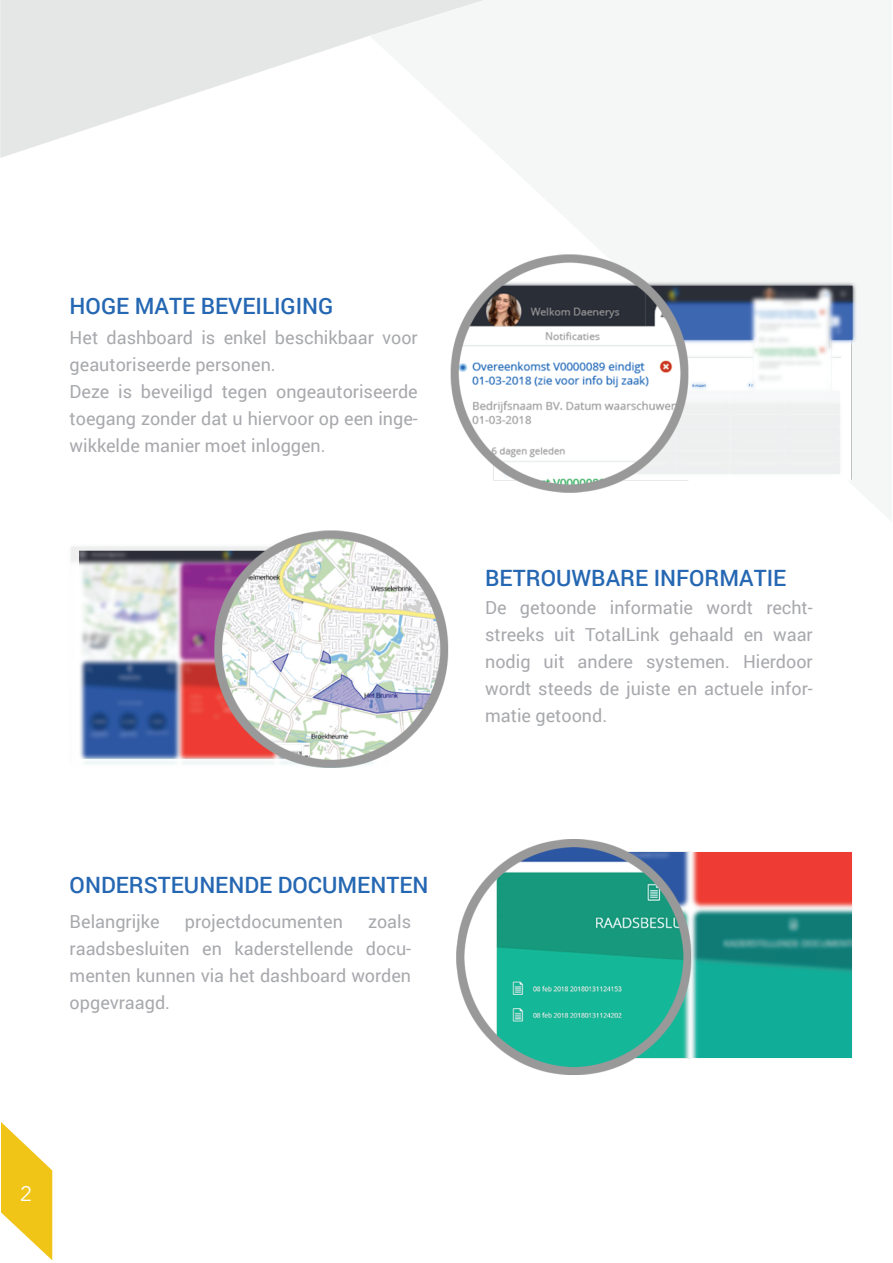
<style>
.page{position:relative;width:893px;height:1263px;background:#fff}
.page>*{position:absolute;margin:0;border:0;box-sizing:border-box;transform-origin:0 0}
.t1{font:500 22.5px "Roboto";color:#2567b2}
.t2{font:21px "Avenir Next";color:#fff}
.t3{font:18px/27px "Roboto";color:#a8a9ad;text-align:justify}
</style>
<div class="page">
<svg style="left:0;top:0;width:369px;height:158px;fill:#e5e6e6"></svg>
<svg style="left:369px;top:0;width:114px;height:36px;fill:#eff0f0"></svg>
<svg style="left:1px;top:1122px;width:51px;height:138px"></svg>
<img style="left:71px;top:530px;width:378px;height:238px">
<img style="left:425px;top:254px;width:433px;height:288px">
<img style="left:456px;top:839px;width:396px;height:236px">
<p class="t1" style="left:70px;top:290px;width:265px">HOGE MATE BEVEILIGING</p>
<p class="t3" style="left:70px;top:323px;width:350px;text-align:left">Het dashboard is enkel beschikbaar voor geautoriseerde personen.<br>Deze is beveiligd tegen ongeautoriseerde toegang zonder dat u hiervoor op een inge&shy;wikkelde manier moet inloggen.</p>
<p class="t1" style="left:485px;top:562px;width:303px">BETROUWBARE INFORMATIE</p>
<p class="t3" style="left:485px;top:594px;width:329px">De getoonde informatie wordt recht&shy;streeks uit TotalLink gehaald en waar nodig uit andere systemen. Hierdoor wordt steeds de juiste en actuele infor&shy;matie getoond.</p>
<p class="t1" style="left:70px;top:869px;width:360px">ONDERSTEUNENDE DOCUMENTEN</p>
<p class="t3" style="left:70px;top:907px;width:343px;text-indent:298px">zoals raadsbesluiten en kaderstellende docu&shy;menten kunnen via het dashboard worden opgevraagd.</p>
<p class="t3" style="left:70px;top:907px;width:91px">Belangrijke</p>
<p class="t3" style="left:185px;top:907px;width:160px">projectdocumenten</p>
<p class="t2" style="left:20px;top:1175px;width:14px">2</p>
</div>
